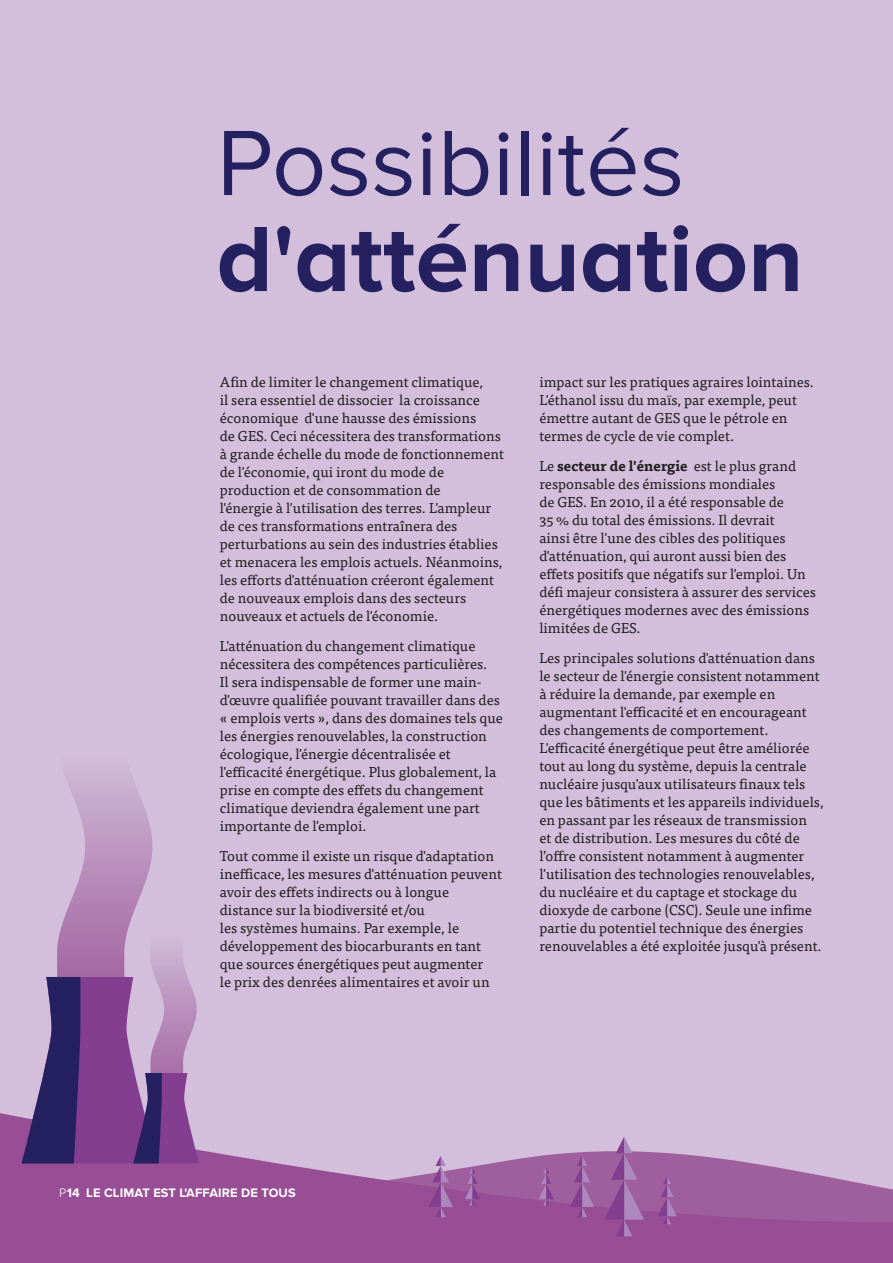
<style>
.page{position:relative;width:893px;height:1263px;background:#d3bfdc}
.page>*{position:absolute;margin:0;border:0;box-sizing:border-box;transform-origin:0 0}
.H1_-_Medium{font:700 96px/96px "Proxima Nova";color:#252161}
.t1{font:14.25px/18px "Tisa Pro";color:#231f20}
.Page_Number{font:700 12.75px "Proxima Nova";letter-spacing:.01em;color:#fff}
.s1{font-weight:400}
.s2{font-weight:700}
.s3{font-weight:300}
</style>
<div class="page">
<svg style="left:0;top:1113px;width:893px;height:150px;fill:#984e95"></svg>
<svg style="left:21px;top:775px;width:178px;height:388px"></svg>
<svg style="left:428px;top:1156px;width:25px;height:61px"></svg>
<svg style="left:570px;top:1156px;width:24px;height:61px"></svg>
<svg style="left:657px;top:1176px;width:20px;height:48px"></svg>
<svg style="left:604px;top:1136px;width:40px;height:100px;background:#a169a7"></svg>
<svg style="left:539px;top:1167px;width:15px;height:38px"></svg>
<svg style="left:465px;top:1167px;width:15px;height:38px"></svg>
<p class="H1_-_Medium" style="left:217px;top:117px;width:588px"><span class="s1">Possibilités<br></span>D'ATTÉNUATION</p>
<p class="t1" style="left:220px;top:372px;width:286px">Afin de limiter le changement climatique,<br>il sera essentiel de dissocier la croissance économique d'une hausse des émissions<br>de GES. Ceci nécessitera des transformations à grande échelle du mode de fonctionnement de l'économie, qui iront du mode de production et de consommation de<br>l'énergie à l'utilisation des terres. L'ampleur de ces transformations entraînera des perturbations au sein des industries établies et menacera les emplois actuels. Néanmoins, les efforts d'atténuation créeront également de nouveaux emplois dans des secteurs nouveaux et actuels de l'économie.</p>
<p class="t1" style="left:220px;top:636px;width:285px">L'atténuation du changement climatique nécessitera des compétences particulières.<br>Il sera indispensable de former une main&shy;d'œuvre qualifiée pouvant travailler dans des « emplois verts », dans des domaines tels que les énergies renouvelables, la construction écologique, l'énergie décentralisée et l'efficacité énergétique. Plus globalement, la prise en compte des effets du changement climatique deviendra également une part importante de l'emploi.</p>
<p class="t1" style="left:220px;top:846px;width:284px">Tout comme il existe un risque d'adaptation inefficace, les mesures d'atténuation peuvent avoir des effets indirects ou à longue distance sur la biodiversité et/ou<br>les systèmes humains. Par exemple, le développement des biocarburants en tant que sources énergétiques peut augmenter<br>le prix des denrées alimentaires et avoir un</p>
<p class="t1" style="left:539px;top:372px;width:276px">impact sur les pratiques agraires lointaines.<br>L'éthanol issu du maïs, par exemple, peut émettre autant de GES que le pétrole en termes de cycle de vie complet.</p>
<p class="t1" style="left:539px;top:456px;width:278px">Le <span class="s2">secteur de l'énergie</span> est le plus grand responsable des émissions mondiales<br>de GES. En 2010, il a été responsable de<br>35 % du total des émissions. Il devrait<br>ainsi être l'une des cibles des politiques d'atténuation, qui auront aussi bien des effets positifs que négatifs sur l'emploi. Un défi majeur consistera à assurer des services énergétiques modernes avec des émissions limitées de GES.</p>
<p class="t1" style="left:539px;top:648px;width:286px">Les principales solutions d'atténuation dans le secteur de l'énergie consistent notamment à réduire la demande, par exemple en augmentant l'efficacité et en encourageant des changements de comportement.<br>L'efficacité énergétique peut être améliorée tout au long du système, depuis la centrale nucléaire jusqu'aux utilisateurs finaux tels que les bâtiments et les appareils individuels, en passant par les réseaux de transmission<br>et de distribution. Les mesures du côté de l’offre consistent notamment à augmenter l'utilisation des technologies renouvelables, du nucléaire et du captage et stockage du dioxyde de carbone (CSC). Seule une infime partie du potentiel technique des énergies renouvelables a été exploitée jusqu'à présent.</p>
<p class="Page_Number" style="left:59px;top:1185px;width:238px"><span class="s3">P</span>14 LE CLIMAT EST L'AFFAIRE DE TOUS</p>
</div>
